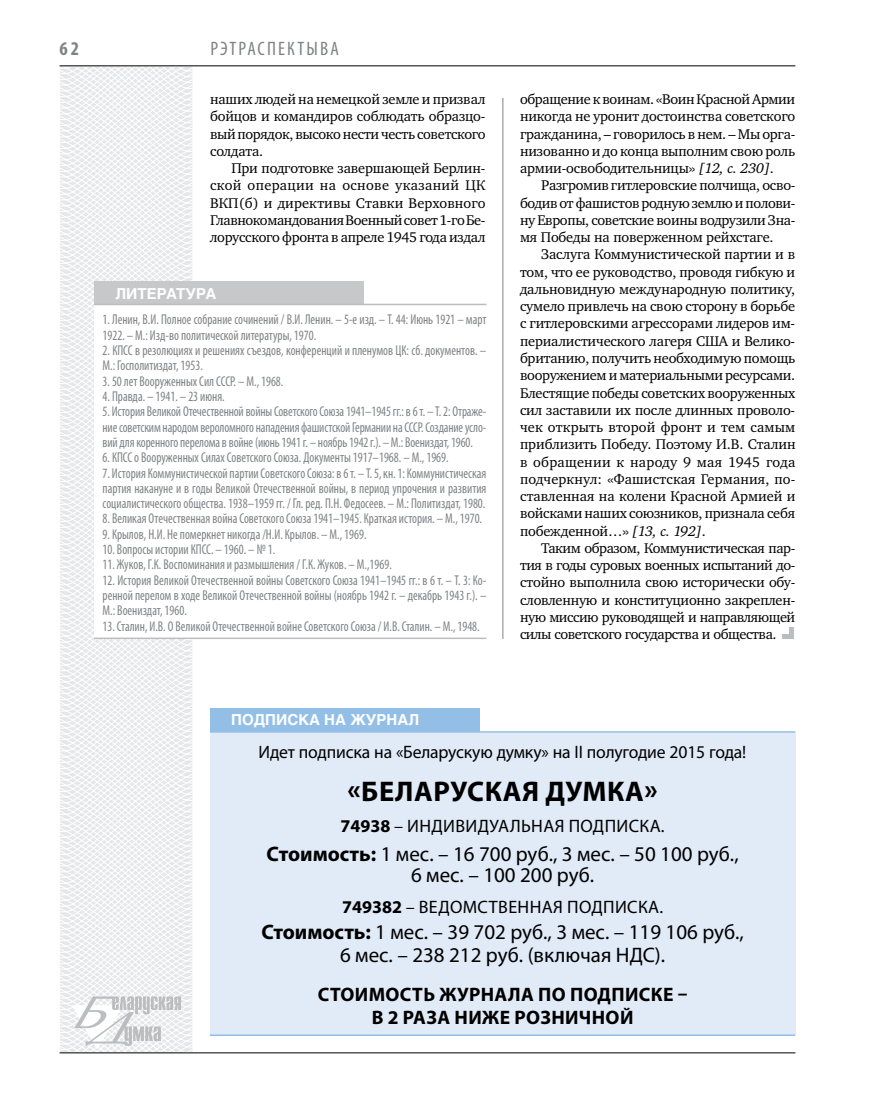
<style>
.page{position:relative;width:872px;height:1106px;background:#fff}
.page>*{position:absolute;margin:0;border:0;box-sizing:border-box;transform-origin:0 0}
.t1{font:700 28.5px "Myriad Pro";letter-spacing:.015em;color:#000}
.t2{font:21px/21px "Myriad Pro";color:#000;text-align:center}
.t3{font:700 19.5px/22.5px "Myriad Pro";letter-spacing:.02em;color:#000;text-align:center}
.t4{font:condensed 19.5px "Myriad Pro";color:#808285}
.t5{font:700 condensed 19.5px "Myriad Pro";color:#808285}
.t6{font:18px "Myriad Pro";letter-spacing:-.005em;color:#000}
.t7{font:18px "Myriad Pro";letter-spacing:.02em;color:#000}
.t8{font:700 15px "Helios";color:#fff}
.t9{font:14.4px/17.2px "Charter C";letter-spacing:-.02em;color:#000;text-align:justify}
.t10{font:condensed 14.25px/15.3px "Myriad Pro";color:#808285;text-align:justify;scale:.9 1}
.s1{font-style:italic}
.s2{font-weight:700}
</style>
<div class="page">
<svg style="left:59px;top:65px;width:192px;height:989px"></svg>
<hr style="left:60px;top:1052px;width:735px;height:1px;background:#000">
<svg style="left:71px;top:996px;width:110px;height:53px"></svg>
<hr style="left:60px;top:65px;width:735px;height:1px;background:#000">
<hr style="left:502px;top:98px;width:1px;height:541px;background:#808285">
<div style="left:94px;top:281px;width:269px;height:23px;background:#c6c8ca"></div>
<div style="left:94px;top:305px;width:392px;height:334px;background:#fff"></div>
<hr style="left:94px;top:637px;width:392px;height:2px;background:#bcbdc0">
<hr style="left:94px;top:304px;width:392px;height:1px;background:#bcbdc0">
<div style="left:210px;top:732px;width:585px;height:304px;background:#e1eaf7"></div>
<div style="left:210px;top:708px;width:269px;height:23px;background:#93bfe6"></div>
<hr style="left:210px;top:731px;width:585px;height:1px;background:#93bfe6">
<hr style="left:210px;top:1034px;width:585px;height:2px;background:#93bfe6">
<hr style="left:789px;top:627px;width:4px;height:12px;background:#bcbdc0">
<hr style="left:781px;top:635px;width:12px;height:4px;background:#bcbdc0">
<h3 class="t5" style="left:60px;top:37px;width:21px">62</h3>
<h3 class="t4" style="left:210px;top:37px;width:130px">Рэтрасп ектыва</h3>
<p class="t9" style="left:210px;top:91px;width:277px">наших людей на немецкой земле и призвал бойцов и командиров соблюдать образцо&shy;вый порядок, высоко нести честь советского солдата.</p>
<p class="t9" style="left:210px;top:160px;width:277px;text-indent:21px">При подготовке завершающей Берлин&shy;ской операции на основе указаний ЦК ВКП(б) и директивы Ставки Верховного Главнокомандования Военный совет 1-го Бе&shy;лорусского фронта в апреле 1945 года издал</p>
<p class="t8" style="left:115px;top:284px;width:103px">Литература</p>
<p class="t10" style="left:103px;top:312px;width:428px">1. Ленин, В.И. Полное собрание сочинений / В.И. Ленин. – 5-е изд. – Т. 44: Июнь 1921 – март<br>1922. – М.: Изд-во политической литературы, 1970.</p>
<p class="t10" style="left:103px;top:342px;width:428px">2. КПСС в резолюциях и решениях съездов, конференций и пленумов ЦК: сб. документов. –<br>М.: Госполитиздат, 1953.</p>
<p class="t10" style="left:103px;top:373px;width:202px">3. 50 лет Вооруженных Сил СССР. – М., 1968.</p>
<p class="t10" style="left:103px;top:388px;width:137px">4. Правда. – 1941. – 23 июня.</p>
<p class="t10" style="left:103px;top:404px;width:428px">5. История Великой Отечественной войны Советского Союза 1941–1945 гг.: в 6 т. – Т. 2: Отраже&shy;ние советским народом вероломного нападения фашистской Германии на СССР. Создание усло&shy;вий для коренного перелома в войне (июнь 1941 г. – ноябрь 1942 г.). – М.: Воениздат, 1960.</p>
<p class="t10" style="left:103px;top:450px;width:386px">6. КПСС о Вооруженных Силах Советского Союза. Документы 1917–1968. – М., 1969.</p>
<p class="t10" style="left:103px;top:465px;width:428px">7. История Коммунистической партии Советского Союза: в 6 т. – Т. 5, кн. 1: Коммунистическая партия накануне и в годы Великой Отечественной войны, в период упрочения и развития социалистического общества. 1938–1959 гг. / Гл. ред. П.Н. Федосеев. – М.: Политиздат, 1980.</p>
<p class="t10" style="left:103px;top:511px;width:423px">8. Великая Отечественная война Советского Союза 1941–1945. Краткая история. – М., 1970.</p>
<p class="t10" style="left:103px;top:526px;width:295px">9. Крылов, Н.И. Не померкнет никогда /Н.И. Крылов. – М., 1969.</p>
<p class="t10" style="left:103px;top:541px;width:193px">10. Вопросы истории КПСС. – 1960. – № 1.</p>
<p class="t10" style="left:103px;top:557px;width:323px">11. Жуков, Г.К. Воспоминания и размышления / Г.К. Жуков. – М.,1969.</p>
<p class="t10" style="left:103px;top:572px;width:428px">12. История Великой Отечественной войны Советского Союза 1941–1945 гг.: в 6 т. – Т. 3: Ко&shy;ренной перелом в ходе Великой Отечественной войны (ноябрь 1942 г. – декабрь 1943 г.). – М.: Воениздат, 1960.</p>
<p class="t10" style="left:103px;top:618px;width:420px">13. Сталин, И.В. О Великой Отечественной войне Советского Союза / И.В. Сталин. – М., 1948.</p>
<p class="t9" style="left:520px;top:91px;width:277px">обращение к воинам. «Воин Красной Армии никогда не уронит достоинства советского гражданина, – говорилось в нем. – Мы орга&shy;низованно и до конца выполним свою роль армии-освободительницы» <span class="s1">[12, с. 230]</span>.</p>
<p class="t9" style="left:520px;top:177px;width:277px;text-indent:21px">Разгромив гитлеровские полчища, осво&shy;бодив от фашистов родную землю и полови&shy;ну Европы, советские воины водрузили Зна&shy;мя Победы на поверженном рейхстаге.</p>
<p class="t9" style="left:520px;top:246px;width:277px;text-indent:21px">Заслуга Коммунистической партии и в том, что ее руководство, проводя гибкую и дальновидную международную политику, сумело привлечь на свою сторону в борьбе с гитлеровскими агрессорами лидеров им&shy;периалистического лагеря США и Велико&shy;британию, получить необходимую помощь вооружением и материальными ресурсами.<br>Блестящие победы советских вооруженных сил заставили их после длинных проволо&shy;чек открыть второй фронт и тем самым приблизить Победу. Поэтому И.В. Сталин в обращении к народу 9 мая 1945 года подчеркнул: «Фашистская Германия, по&shy;ставленная на колени Красной Армией и войсками наших союзников, признала себя побежденной…» <span class="s1">[13, с. 192]</span>.</p>
<p class="t9" style="left:520px;top:539px;width:277px;text-indent:21px">Таким образом, Коммунистическая пар&shy;тия в годы суровых военных испытаний до&shy;стойно выполнила свою исторически обу&shy;словленную и конституционно закреплен&shy;ную миссию руководящей и направляющей силы советского государства и общества.</p>
<p class="t8" style="left:231px;top:711px;width:188px">Подписка на журнал</p>
<p class="t6" style="left:258px;top:741px;width:489px">Идет подписка на «Беларускую думку» на ІІ полугодие 2015 года!</p>
<h1 class="t1" style="left:347px;top:772px;width:312px">«Беларуская думка»</h1>
<p class="t6" style="left:340px;top:814px;width:115px"><span class="s2">74938</span> – и ндиви</p>
<p class="t7" style="left:478px;top:814px;width:188px">дуальная подпи ска.</p>
<h2 class="t2" style="left:267px;top:843px;width:473px"><span class="s2">Стоимость:</span> 1 мес. – 16 700 руб., 3 мес. – 50 100 руб.,<br>6 мес. – 100 200 руб.</h2>
<p class="t7" style="left:342px;top:895px;width:322px"><span class="s2">749382</span> – ведомственная подпи ска.</p>
<h2 class="t2" style="left:340px;top:920px;width:405px;line-height:22.5px;text-align:left;text-indent:-79px"><span class="s2">Стоимость:</span> 1 мес. – 39 702 руб., 3 мес. – 119 106 руб.,<br>6 мес. – 238 212 руб. (включая НДС</h2>
<h2 class="t2" style="left:655px;top:944px;width:12px">).</h2>
<h3 class="t3" style="left:318px;top:982px;width:371px">стоимость журнала по подписке – в 2 раза ниже розничной</h3>
</div>
